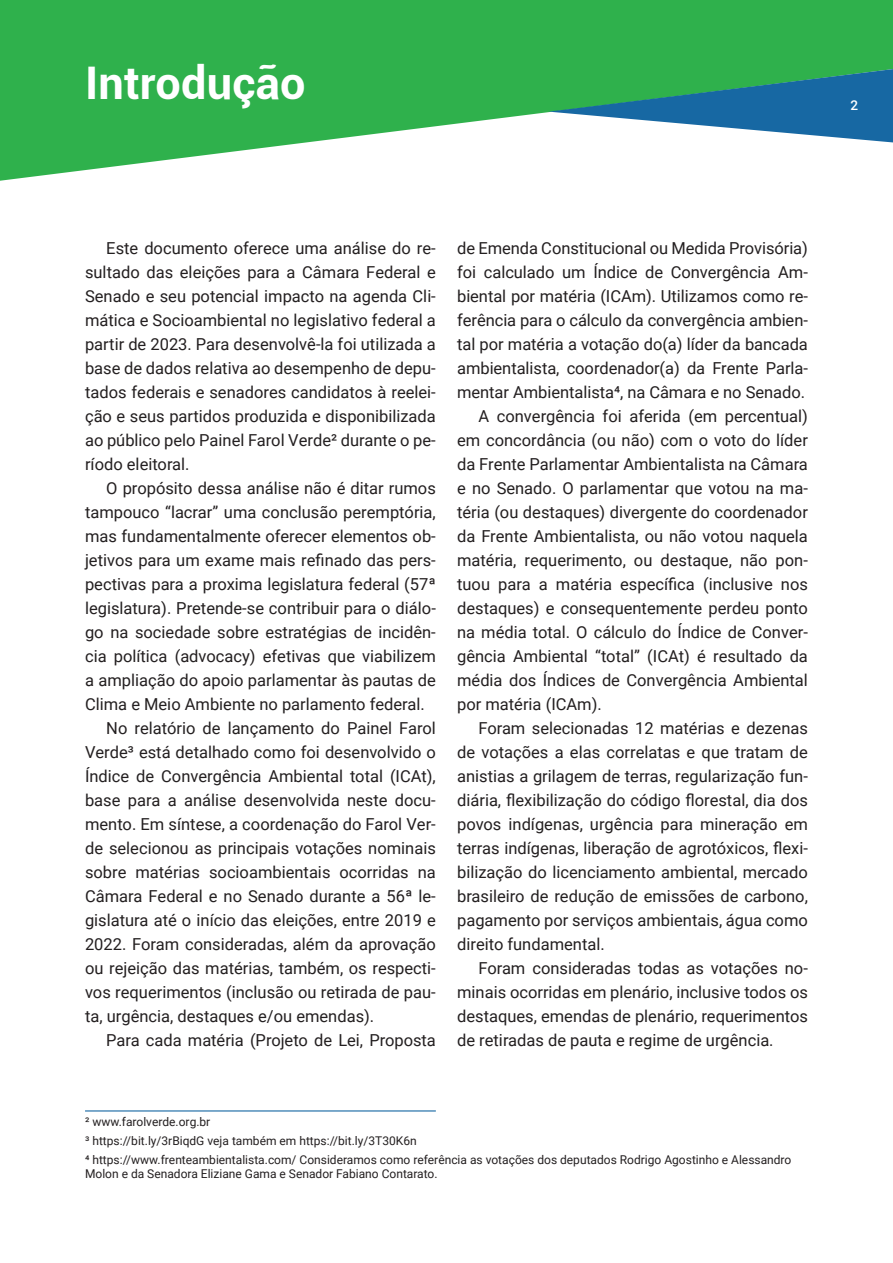
<style>
.page{position:relative;width:893px;height:1263px;background:#fff}
.page>*{position:absolute;margin:0;border:0;box-sizing:border-box;transform-origin:0 0}
.t1{font:700 45px "Roboto";letter-spacing:.005em;color:#fff}
.t2{font:16.5px/24px "Roboto";color:#231f20;text-align:justify}
.t3{font:500 13.5px "Roboto";color:#fff}
.t4{font:12.15px/14.4px "Roboto";color:#231f20}
.t5{font:12px/18.6px "Roboto";color:#231f20}
.s1{font-size:12px}
</style>
<div class="page">
<svg style="left:0;top:0;width:893px;height:181px;fill:#2fb14c"></svg>
<svg style="left:549px;top:69px;width:344px;height:73px"></svg>
<hr style="left:85px;top:1110px;width:351px;height:1px;background:#1768a3">
<h1 class="t1" style="left:85px;top:51px;width:222px">Introdução</h1>
<p class="t3" style="left:850px;top:96px;width:9px">2</p>
<p class="t2" style="left:85px;top:235px;width:352px;text-indent:21px">Este documento oferece uma análise do re&shy;sultado das eleições para a Câmara Federal e Senado e seu potencial impacto na agenda Cli&shy;mática e Socioambiental no legislativo federal a partir de 2023. Para desenvolvê-la foi utilizada a base de dados relativa ao desempenho de depu&shy;tados federais e senadores candidatos à reelei&shy;ção e seus partidos produzida e disponibilizada ao público pelo Painel Farol Verde² durante o pe&shy;ríodo eleitoral.</p>
<p class="t2" style="left:106px;top:475px;width:331px">O propósito dessa análise não é ditar rumos</p>
<p class="t2" style="left:85px;top:499px;width:352px">tampouco “lacrar” uma conclusão peremptória,</p>
<p class="t2" style="left:85px;top:523px;width:352px">mas fundamentalmente oferecer elementos ob-</p>
<p class="t2" style="left:85px;top:547px;width:352px">jetivos para um exame mais refinado das pers-</p>
<p class="t2" style="left:85px;top:571px;width:352px">pectivas para a proxima legislatura federal (57ª</p>
<p class="t2" style="left:85px;top:595px;width:352px">legislatura). Pretende-se contribuir para o diálo-</p>
<p class="t2" style="left:85px;top:619px;width:352px">go na sociedade sobre estratégias de incidên-</p>
<p class="t2" style="left:85px;top:643px;width:352px">cia política (advocacy) efetivas que viabilizem</p>
<p class="t2" style="left:85px;top:667px;width:352px">a ampliação do apoio parlamentar às pautas de</p>
<p class="t2" style="left:85px;top:691px;width:341px">Clima e Meio Ambiente no parlamento federal.</p>
<p class="t2" style="left:106px;top:715px;width:331px">No relatório de lançamento do Painel Farol</p>
<p class="t2" style="left:85px;top:739px;width:352px">Verde³ está detalhado como foi desenvolvido o</p>
<p class="t2" style="left:85px;top:763px;width:352px">Índice de Convergência Ambiental total (ICAt),</p>
<p class="t2" style="left:85px;top:787px;width:352px">base para a análise desenvolvida neste docu-</p>
<p class="t2" style="left:85px;top:811px;width:352px">mento. Em síntese, a coordenação do Farol Ver-</p>
<p class="t2" style="left:85px;top:835px;width:352px">de selecionou as principais votações nominais</p>
<p class="t2" style="left:85px;top:859px;width:352px">sobre matérias socioambientais ocorridas na</p>
<p class="t2" style="left:85px;top:883px;width:352px">Câmara Federal e no Senado durante a 56ª le-</p>
<p class="t2" style="left:85px;top:907px;width:352px">gislatura até o início das eleições, entre 2019 e</p>
<p class="t2" style="left:85px;top:931px;width:352px">2022. Foram consideradas, além da aprovação</p>
<p class="t2" style="left:85px;top:955px;width:352px">ou rejeição das matérias, também, os respecti-</p>
<p class="t2" style="left:85px;top:979px;width:352px">vos requerimentos (inclusão ou retirada de pau-</p>
<p class="t2" style="left:85px;top:1003px;width:291px">ta, urgência, destaques e/ou emendas).</p>
<p class="t2" style="left:106px;top:1027px;width:331px">Para cada matéria (Projeto de Lei, Proposta</p>
<p class="t2" style="left:457px;top:235px;width:352px">de Emenda Constitucional ou Medida Provisória)</p>
<p class="t2" style="left:457px;top:259px;width:352px">foi calculado um Índice de Convergência Am-</p>
<p class="t2" style="left:457px;top:283px;width:352px">biental por matéria (ICAm). Utilizamos como re-</p>
<p class="t2" style="left:457px;top:307px;width:352px">ferência para o cálculo da convergência ambien-</p>
<p class="t2" style="left:457px;top:331px;width:352px">tal por matéria a votação do(a) líder da bancada</p>
<p class="t2" style="left:457px;top:355px;width:352px">ambientalista, coordenador(a) da Frente Parla-</p>
<p class="t2" style="left:457px;top:379px;width:349px">mentar Ambientalista⁴, na Câmara e no Senado.</p>
<p class="t2" style="left:478px;top:403px;width:331px">A convergência foi aferida (em percentual)</p>
<p class="t2" style="left:457px;top:427px;width:352px">em concordância (ou não) com o voto do líder</p>
<p class="t2" style="left:457px;top:451px;width:352px">da Frente Parlamentar Ambientalista na Câmara</p>
<p class="t2" style="left:457px;top:475px;width:352px">e no Senado. O parlamentar que votou na ma-</p>
<p class="t2" style="left:457px;top:499px;width:352px">téria (ou destaques) divergente do coordenador</p>
<p class="t2" style="left:457px;top:523px;width:352px">da Frente Ambientalista, ou não votou naquela</p>
<p class="t2" style="left:457px;top:547px;width:352px">matéria, requerimento, ou destaque, não pon-</p>
<p class="t2" style="left:457px;top:571px;width:352px">tuou para a matéria específica (inclusive nos</p>
<p class="t2" style="left:457px;top:595px;width:352px">destaques) e consequentemente perdeu ponto</p>
<p class="t2" style="left:457px;top:619px;width:352px">na média total. O cálculo do Índice de Conver-</p>
<p class="t2" style="left:457px;top:643px;width:352px">gência Ambiental “total” (ICAt) é resultado da</p>
<p class="t2" style="left:457px;top:667px;width:352px">média dos Índices de Convergência Ambiental</p>
<p class="t2" style="left:457px;top:691px;width:146px">por matéria (ICAm).</p>
<p class="t2" style="left:478px;top:716px;width:331px">Foram selecionadas 12 matérias e dezenas</p>
<p class="t2" style="left:457px;top:740px;width:352px">de votações a elas correlatas e que tratam de</p>
<p class="t2" style="left:457px;top:764px;width:352px">anistias a grilagem de terras, regularização fun-</p>
<p class="t2" style="left:457px;top:788px;width:352px">diária, flexibilização do código florestal, dia dos</p>
<p class="t2" style="left:457px;top:812px;width:352px">povos indígenas, urgência para mineração em</p>
<p class="t2" style="left:457px;top:836px;width:352px">terras indígenas, liberação de agrotóxicos, flexi-</p>
<p class="t2" style="left:457px;top:860px;width:352px">bilização do licenciamento ambiental, mercado</p>
<p class="t2" style="left:457px;top:884px;width:352px">brasileiro de redução de emissões de carbono,</p>
<p class="t2" style="left:457px;top:908px;width:352px">pagamento por serviços ambientais, água como</p>
<p class="t2" style="left:457px;top:932px;width:149px">direito fundamental.</p>
<p class="t2" style="left:478px;top:956px;width:331px">Foram consideradas todas as votações no-</p>
<p class="t2" style="left:457px;top:980px;width:352px">minais ocorridas em plenário, inclusive todos os</p>
<p class="t2" style="left:457px;top:1004px;width:352px">destaques, emendas de plenário, requerimentos</p>
<p class="t2" style="left:457px;top:1028px;width:318px">de retiradas de pauta e regime de urgência.</p>
<p class="t5" style="left:85px;top:1112px;width:333px">² www.farolverde.org.br<br>³ https://bit.ly/3rBiqdG veja também em https://bit.ly/3T30K6n</p>
<p class="t4" style="left:85px;top:1151px;width:708px"><span class="s1">⁴ https://www.frenteambientalista.com/</span> Consideramos como referência as votações dos deputados Rodrigo Agostinho e Alessandro<br>Molon e da Senadora Eliziane Gama e Senador Fabiano Contarato.</p>
</div>
